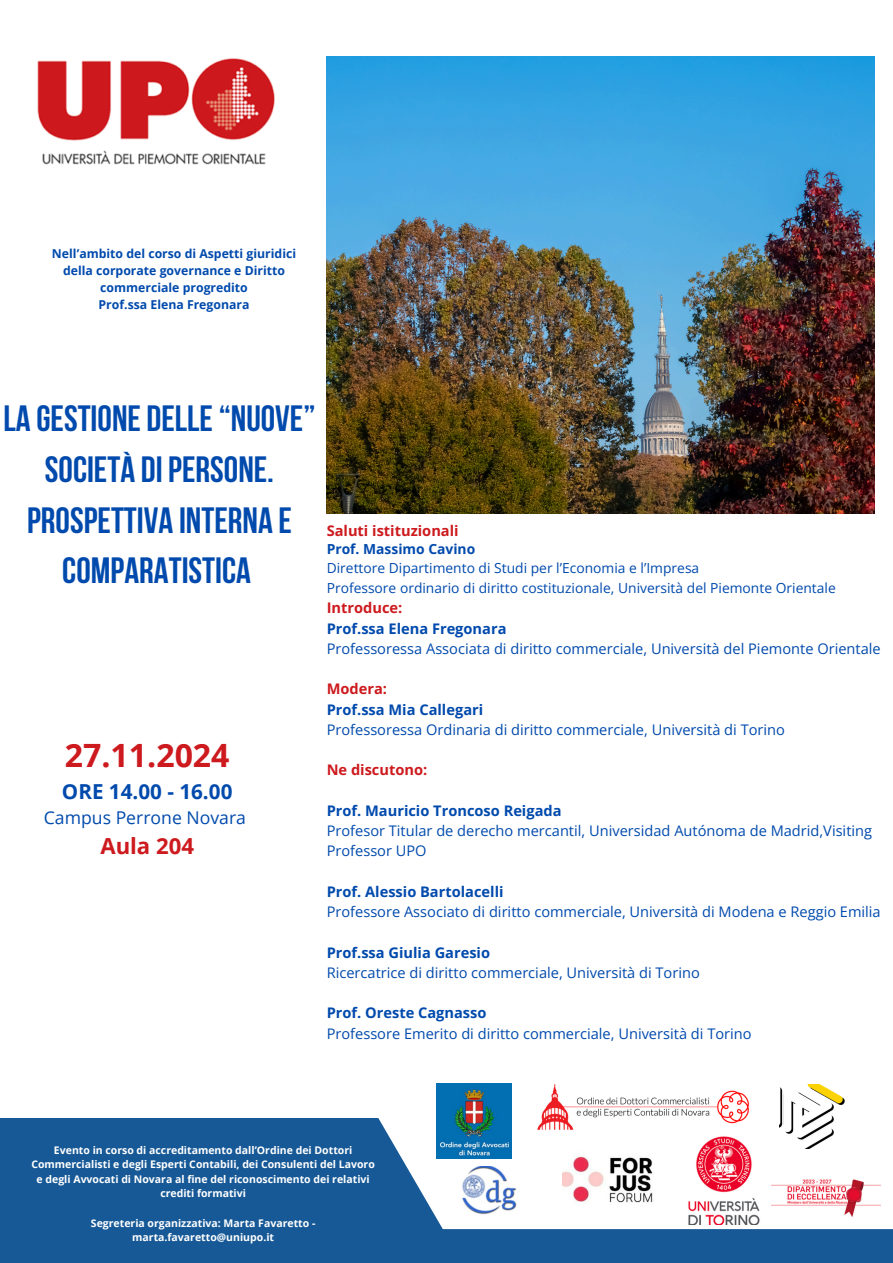
<style>
.page{position:relative;width:893px;height:1263px;background:#fff}
.page>*{position:absolute;margin:0;border:0;box-sizing:border-box;transform-origin:0 0}
.t1{font:700 36.45px/50.6px "Bebas Neue";color:#004aad;text-align:center}
.t2{font:700 32.1px "Open Sans";color:#cd1a1e}
.t3{font:700 22.12px "Open Sans";color:#cd1a1e}
.t4{font:700 20.62px "Open Sans";color:#004aad}
.t5{font:17.62px "Open Sans";color:#004aad}
.t6{font:14.62px/20.2px "Open Sans";color:#004aad}
.t7{font:700 14.62px "Open Sans";color:#cd1a1e}
.t8{font:13.88px/19.1px "Open Sans";color:#004aad}
.t9{font:700 12.3px/16.8px "Open Sans";color:#004aad;text-align:center}
.t10{font:700 10.5px/14.6px "Open Sans";color:#fff;text-align:center}
.s1{font-weight:700}
.s2{font-weight:700;color:#cd1a1e}
</style>
<div class="page">
<img style="left:37px;top:58px;width:238px;height:107px">
<div style="left:0;top:1118px;width:443px;height:145px;background:#175996"></div>
<div style="left:283px;top:1229px;width:610px;height:34px;background:#175996"></div>
<img style="left:537px;top:1084px;width:212px;height:46px">
<img style="left:436px;top:1084px;width:75px;height:75px">
<img style="left:779px;top:1084px;width:65px;height:65px">
<img style="left:688px;top:1136px;width:72px;height:88px">
<img style="left:771px;top:1179px;width:109px;height:38px">
<img style="left:462px;top:1166px;width:55px;height:49px">
<img style="left:562px;top:1156px;width:91px;height:47px">
<img style="left:327px;top:56px;width:547px;height:457px">
<p class="t9" style="left:52px;top:245px;width:246px">Nell’ambito del corso di Aspetti giuridici della corporate governance e Diritto commerciale progredito<br>Prof.ssa Elena Fregonara</p>
<p class="t1" style="left:4px;top:397px;width:313px">LA GESTIONE DELLE“NUOVE”<br>SOCIETÀ DI PERSONE.<br>PROSPETTIVA INTERNA E<br>COMPARATISTICA</p>
<p class="t2" style="left:65px;top:733px;width:166px">27.11.2024</p>
<p class="t4" style="left:62px;top:777px;width:172px">ORE 14.00 - 16.00</p>
<p class="t5" style="left:44px;top:805px;width:204px">Campus Perrone Novara</p>
<p class="t3" style="left:100px;top:830px;width:95px">Aula 204</p>
<p class="t7" style="left:327px;top:520px;width:133px">Saluti istituzionali</p>
<p class="t8" style="left:327px;top:539px;width:510px"><span class="s1">Prof. Massimo Cavino<br></span>Direttore Dipartimento di Studi per l’Economia e l’Impresa<br>Professore ordinario di diritto costituzionale, Università del Piemonte Orientale</p>
<p class="t6" style="left:327px;top:598px;width:555px"><span class="s2">Introduce:<br></span><span class="s1">Prof.ssa Elena Fregonara<br></span>Professoressa Associata di diritto commerciale, Università del Piemonte Orientale</p>
<p class="t6" style="left:327px;top:679px;width:460px"><span class="s2">Modera:<br></span><span class="s1">Prof.ssa Mia Callegari<br></span>Professoressa Ordinaria di diritto commerciale, Università di Torino</p>
<p class="t7" style="left:327px;top:760px;width:102px">Ne discutono:</p>
<p class="t6" style="left:327px;top:800px;width:547px"><span class="s1">Prof. Mauricio Troncoso Reigada<br></span>Profesor Titular de derecho mercantil, Universidad Autónoma de Madrid,Visiting<br>Professor UPO</p>
<p class="t6" style="left:327px;top:881px;width:555px"><span class="s1">Prof. Alessio Bartolacelli<br></span>Professore Associato di diritto commerciale, Università di Modena e Reggio Emilia</p>
<p class="t6" style="left:327px;top:942px;width:374px"><span class="s1">Prof.ssa Giulia Garesio<br></span>Ricercatrice di diritto commerciale, Università di Torino</p>
<p class="t6" style="left:327px;top:1003px;width:426px"><span class="s1">Prof. Oreste Cagnasso<br></span>Professore Emerito di diritto commerciale, Università di Torino</p>
<h5 class="t10" style="left:54px;top:1142px;width:300px">Evento in corso di accreditamento dall’Ordine dei Dottori</h5>
<h1 class="t10" style="left:31px;top:1157px;width:345px">Commercialisti e degli Esperti Contabili, dei Consulenti del Lavoro e degli Avvocati di Novara al fine del riconoscimento dei relativi</h1>
<h2 class="t10" style="left:160px;top:1186px;width:87px">crediti formativi</h2>
<p class="t10" style="left:91px;top:1215px;width:226px">Segreteria organizzativa: Marta Favaretto - marta.favaretto@uniupo.it</p>
</div>
